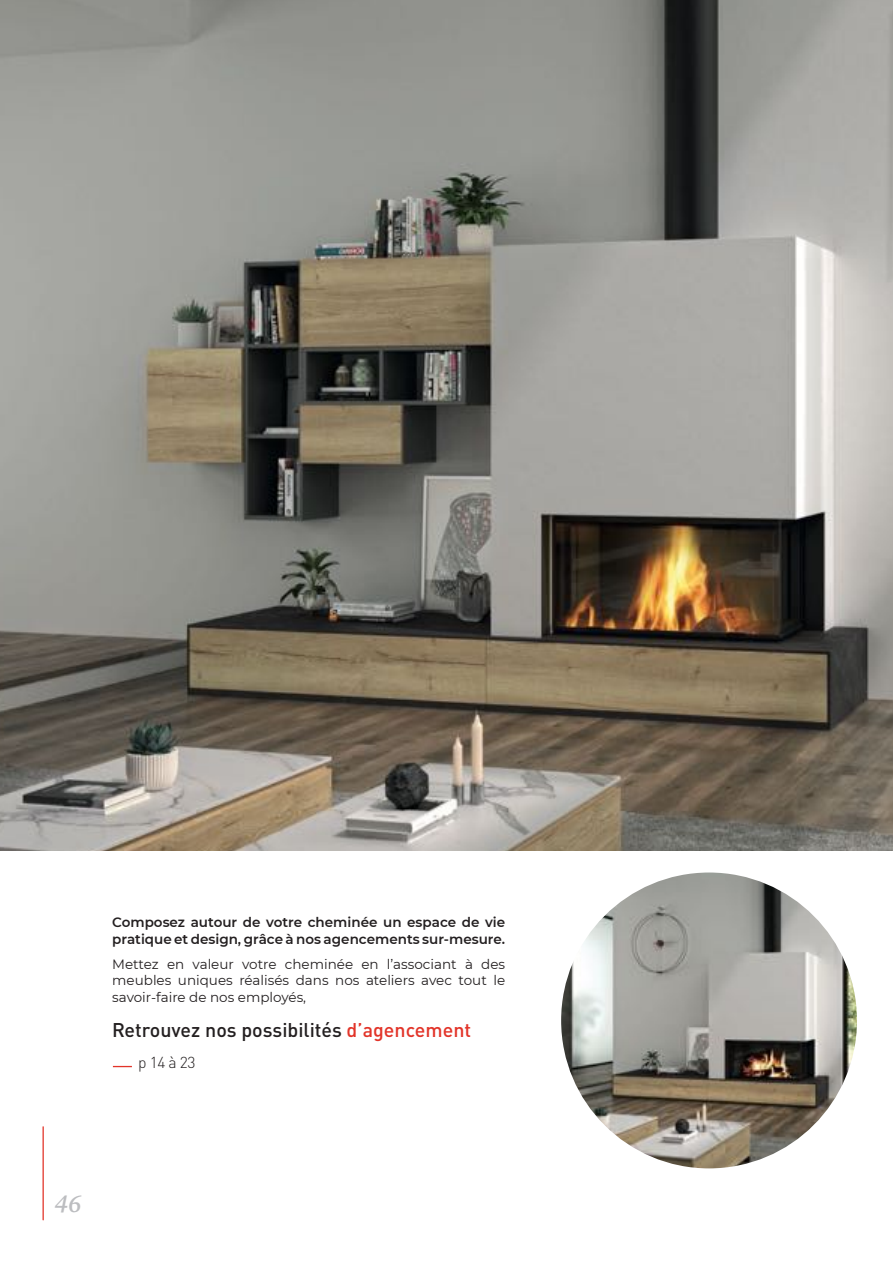
<style>
.page{position:relative;width:893px;height:1263px;background:#fff}
.page>*{position:absolute;margin:0;border:0;box-sizing:border-box;transform-origin:0 0}
.t1{font:italic 600 25.5px "Source Serif Pro";color:#bcbdc0}
.t2{font:500 19.65px "DIN Pro";color:#231f20}
.t3{font:300 15.75px "DIN Pro";color:#231f20}
.t4{font:13.5px/16.5px "Montserrat";color:#231f20;text-align:justify}
.t5{font:600 13.5px/16.5px "Montserrat";color:#231f20}
.s1{color:#e23429}
</style>
<div class="page">
<img style="left:0;top:0;width:893px;height:850px">
<img style="left:559px;top:870px;width:300px;height:301px;border-radius:150px">
<svg style="left:113px;top:1066px;width:19px;height:1px"></svg>
<hr style="left:43px;top:1127px;width:1px;height:93px;background:#e23429">
<p class="t5" style="left:112px;top:914px;width:394px">Composez autour de votre cheminée un espace de vie pratique et design, grâce à nos agencements sur-mesure.</p>
<p class="t4" style="left:112px;top:955px;width:394px">Mettez en valeur votre cheminée en l’associant à des meubles uniques réalisés dans nos ateliers avec tout le savoir-faire de nos employés,</p>
<h2 class="t2" style="left:112px;top:1013px;width:360px">Retrouvez nos possibilités <span class="s1">d’agencement</span></h2>
<p class="t3" style="left:138px;top:1050px;width:59px">p 14 à 23</p>
<h1 class="t1" style="left:54px;top:1186px;width:28px">46</h1>
</div>
